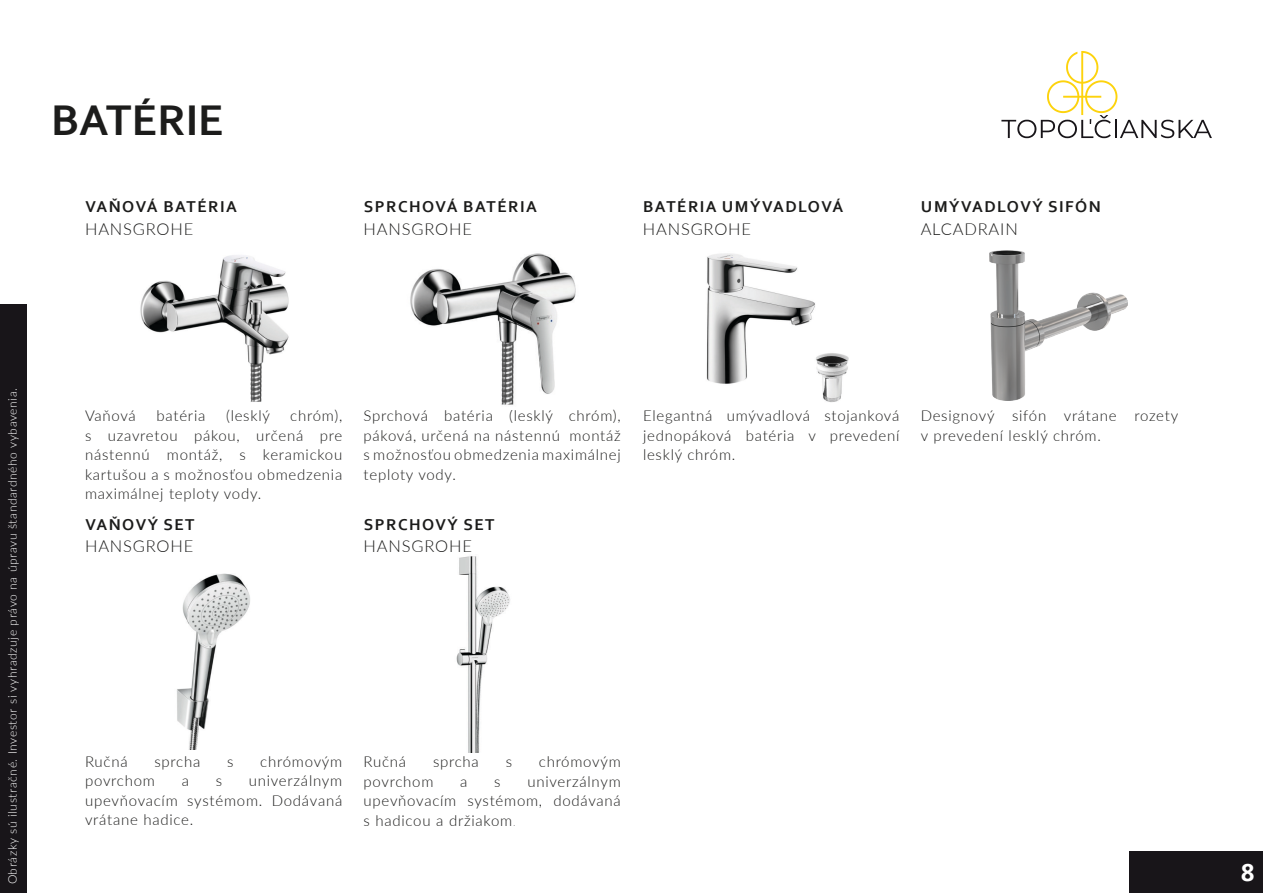
<style>
.page{position:relative;width:1263px;height:893px;background:#fff}
.page>*{position:absolute;margin:0;border:0;box-sizing:border-box;transform-origin:0 0}
.Paragraph_Style_1{font:700 45px "Corbel";color:#1c1c1b}
.t1{font:700 24px "Microsoft New Tai Lue";color:#fff}
.t2{font:700 16.5px "Corbel";letter-spacing:.09em;color:#1c1c1b}
.t3{font:300 16.5px "Lato";letter-spacing:.05em;color:#1c1c1b}
.t4{font:300 15px/19.5px "Lato";letter-spacing:.05em;color:#1c1c1b;text-align:justify}
.t5{font:300 12px "Lato";letter-spacing:.05em;color:#fff}
.s1{font-family:"Montserrat";font-weight:100;font-size:13.5px}
</style>
<div class="page">
<img style="left:990px;top:251px;width:138px;height:150px">
<img style="left:706px;top:253px;width:109px;height:131px">
<img style="left:802px;top:347px;width:47px;height:55px">
<img style="left:140px;top:255px;width:149px;height:147px">
<img style="left:410px;top:253px;width:166px;height:152px">
<img style="left:177px;top:574px;width:73px;height:175px">
<img style="left:456px;top:556px;width:54px;height:197px">
<div style="left:1129px;top:851px;width:134px;height:42px;background:#181519"></div>
<svg style="left:1001px;top:51px;width:211px;height:87px"></svg>
<div style="left:0;top:304px;width:27px;height:589px;background:#181519"></div>
<p class="Paragraph_Style_1" style="left:51px;top:93px;width:174px">BATÉRIE</p>
<p class="t2" style="left:85px;top:196px;width:153px">VAŇOVÁ BATÉRIA</p>
<p class="t3" style="left:85px;top:218px;width:110px">HANSGROHE</p>
<p class="t2" style="left:364px;top:196px;width:174px">SPRCHOVÁ BATÉRIA</p>
<p class="t3" style="left:364px;top:218px;width:110px">HANSGROHE</p>
<p class="t2" style="left:643px;top:196px;width:202px">BATÉRIA UMÝVADLOVÁ</p>
<p class="t3" style="left:643px;top:217px;width:110px">HANSGROHE</p>
<p class="t2" style="left:921px;top:196px;width:181px">UMÝVADLOVÝ SIFÓN</p>
<p class="t3" style="left:921px;top:217px;width:99px">ALCADRAIN</p>
<p class="t5" style="left:4px;top:884px;width:498px;rotate:-90deg">Obrázky sú ilustračné. Investor si vyhradzuje právo na úpravu štandardného vybavenia.</p>
<p class="t4" style="left:85px;top:406px;width:52px">Vaňová</p>
<p class="t4" style="left:157px;top:406px;width:50px">batéria</p>
<p class="t4" style="left:226px;top:406px;width:45px">(lesklý</p>
<p class="t4" style="left:85px;top:406px;width:259px;text-indent:205px">chróm), s uzavretou pákou, určená pre nástennú montáž, s keramickou kartušou a s možnosťou obmedzenia maximálnej teploty vody.</p>
<p class="t4" style="left:643px;top:406px;width:258px">Elegantná umývadlová stojanková jednopáková batéria v prevedení lesklý chróm.</p>
<p class="t4" style="left:364px;top:406px;width:259px">Sprchová batéria (lesklý chróm), páková, určená na nástennú montáž s možnosťou obmedzenia maximálnej teploty vody.</p>
<p class="t4" style="left:921px;top:406px;width:259px">Designový sifón vrátane rozety v prevedení lesklý chróm.</p>
<p class="t2" style="left:85px;top:514px;width:111px">VAŇOVÝ SET</p>
<p class="t3" style="left:85px;top:535px;width:110px">HANSGROHE</p>
<p class="t2" style="left:364px;top:514px;width:132px">SPRCHOVÝ SET</p>
<p class="t3" style="left:364px;top:535px;width:110px">HANSGROHE</p>
<p class="t4" style="left:85px;top:751px;width:44px">Ručná</p>
<p class="t4" style="left:154px;top:751px;width:47px">sprcha</p>
<p class="t4" style="left:227px;top:751px;width:8px">s</p>
<p class="t4" style="left:260px;top:751px;width:83px">chrómovým</p>
<p class="t4" style="left:85px;top:771px;width:71px">povrchom</p>
<p class="t4" style="left:182px;top:771px;width:9px">a</p>
<p class="t4" style="left:216px;top:771px;width:8px">s</p>
<p class="t4" style="left:85px;top:771px;width:259px;text-indent:164px">univerzálnym upevňovacím systémom. Dodávaná vrátane hadice.</p>
<p class="t4" style="left:364px;top:751px;width:44px">Ručná</p>
<p class="t4" style="left:433px;top:751px;width:47px">sprcha</p>
<p class="t4" style="left:506px;top:751px;width:8px">s</p>
<p class="t4" style="left:539px;top:751px;width:83px">chrómovým</p>
<p class="t4" style="left:364px;top:771px;width:71px">povrchom</p>
<p class="t4" style="left:460px;top:771px;width:9px">a</p>
<p class="t4" style="left:494px;top:771px;width:8px">s</p>
<p class="t4" style="left:364px;top:771px;width:259px;text-indent:164px">univerzálnym upevňovacím systémom, dodávaná s hadicou a držiakom<span class="s1">.</span></p>
<p class="t1" style="left:1241px;top:859px;width:15px">8</p>
</div>
